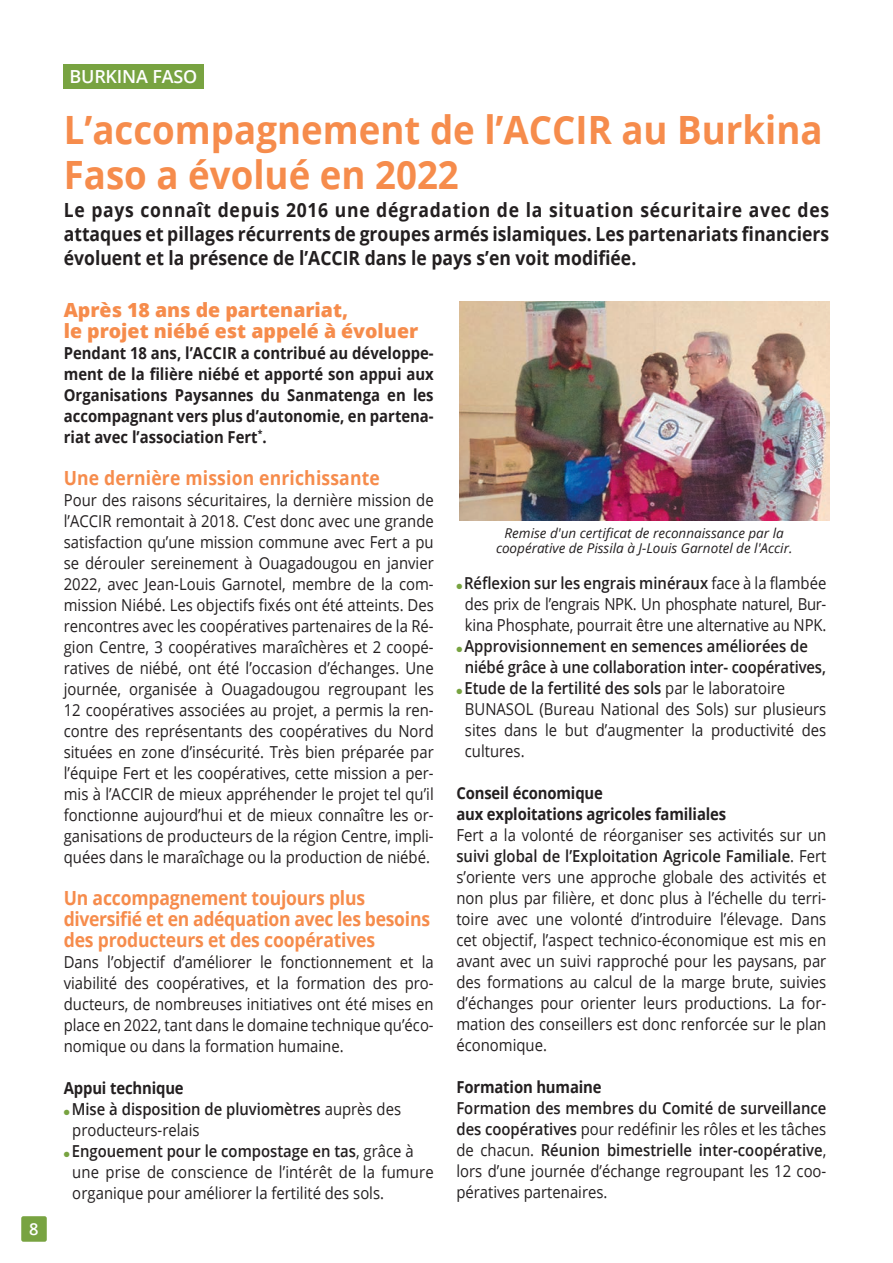
<style>
.page{position:relative;width:893px;height:1263px;background:#fff}
.page>*{position:absolute;margin:0;border:0;box-sizing:border-box;transform-origin:0 0}
.t1{font:700 39px/45px "Open Sans";color:#f68c4c;scale:.94 1}
.t2{font:700 19.5px/24px "Open Sans";color:#231f20;text-align:justify;scale:.9 1}
.t3{font:700 19.5px/21px "Open Sans";letter-spacing:-.01em;color:#f68c4c;scale:.9 1}
.t4{font:800 19.5px/21px "Open Sans";color:#f68c4c}
.t5{font:700 19.5px "Open Sans";letter-spacing:.01em;color:#f68c4c;scale:.9 1}
.t6{font:600 18px "Open Sans";letter-spacing:-.01em;color:#fff}
.t7{font:16.5px/21px "Open Sans";color:#231f20;text-align:justify;scale:.9 1}
.t8{font:700 16.5px/21px "Open Sans";letter-spacing:-.01em;color:#231f20;text-align:justify;scale:.9 1}
.t9{font:600 16.5px/21px "Open Sans";color:#231f20;scale:.9 1}
.t10{font:600 16.5px "Open Sans";color:#fff}
.t11{font:italic 13.5px/15px "Open Sans";color:#231f20;text-align:center}
.s1{color:#78a341}
.s2{font-weight:400}
.s3{font-weight:600}
</style>
<div class="page">
<div style="left:21px;top:1216px;width:26px;height:26px;background:#78a341;border-radius:2px"></div>
<div style="left:64px;top:64px;width:140px;height:24px;background:#78a341"></div>
<img style="left:459px;top:302px;width:370px;height:218px">
<p class="t10" style="left:29px;top:1217px;width:11px">8</p>
<p class="t6" style="left:69px;top:64px;width:129px">BURKINA FASO</p>
<h1 class="t1" style="left:64px;top:106px;width:809px">L’accompagnement de l’ACCIR au Burkina<br>Faso a évolué en 2022</h1>
<p class="t2" style="left:64px;top:197px;width:852px">Le pays connaît depuis 2016 une dégradation de la situation sécuritaire avec des attaques et pillages récurrents de groupes armés islamiques. Les partenariats financiers évoluent et la présence de l’ACCIR dans le pays s’en voit modifiée.</p>
<p class="t4" style="left:64px;top:298px;width:356px">Après 18 ans de partenariat,<br>le projet niébé est appelé à évoluer</p>
<p class="t8" style="left:64px;top:342px;width:413px">Pendant 18 ans, l’ACCIR a contribué au développe&shy;ment de la filière niébé et apporté son appui aux Organisations Paysannes du Sanmatenga en les accompagnant vers plus d’autonomie, en partena&shy;riat avec l’association Fert<sup>*</sup>.</p>
<p class="t5" style="left:64px;top:464px;width:353px">Une dernière mission enrichissante</p>
<p class="t7" style="left:64px;top:489px;width:413px">Pour des raisons sécuritaires, la dernière mission de l’ACCIR remontait à 2018. C’est donc avec une grande satisfaction qu’une mission commune avec Fert a pu se dérouler sereinement à Ouagadougou en janvier 2022, avec Jean-Louis Garnotel, membre de la com&shy;mission Niébé. Les objectifs fixés ont été atteints. Des rencontres avec les coopératives partenaires de la Ré&shy;gion Centre, 3 coopératives maraîchères et 2 coopé&shy;ratives de niébé, ont été l’occasion d’échanges. Une journée, organisée à Ouagadougou regroupant les 12 coopératives associées au projet, a permis la ren&shy;contre des représentants des coopératives du Nord situées en zone d’insécurité. Très bien préparée par l’équipe Fert et les coopératives, cette mission a per&shy;mis à l’ACCIR de mieux appréhender le projet tel qu’il fonctionne aujourd’hui et de mieux connaître les or&shy;ganisations de producteurs de la région Centre, impli&shy;quées dans le maraîchage ou la production de niébé.</p>
<p class="t3" style="left:64px;top:887px;width:409px">Un accompagnement toujours plus diversifié et en adéquation avec les besoins des producteurs et des coopératives</p>
<p class="t7" style="left:64px;top:951px;width:413px">Dans l’objectif d’améliorer le fonctionnement et la viabilité des coopératives, et la formation des pro&shy;ducteurs, de nombreuses initiatives ont été mises en place en 2022, tant dans le domaine technique qu’éco&shy;nomique ou dans la formation humaine.</p>
<p class="t8" style="left:64px;top:1077px;width:135px">Appui technique</p>
<p class="t9" style="left:72px;top:1098px;width:367px;text-indent:-9px"><span class="s1">●</span> Mise à disposition de pluviomètres <span class="s2">auprès des producteurs-relais</span></p>
<p class="t7" style="left:72px;top:1140px;width:403px;text-align:left;text-indent:-9px"><span class="s1">●</span> <span class="s3">Engouement pour le compostage en tas</span>, grâce à une prise de conscience de l’intérêt de la fumure organique pour améliorer la fertilité des sols.</p>
<p class="t11" style="left:496px;top:526px;width:298px">Remise d'un certificat de reconnaissance par la coopérative de Pissila à J-Louis Garnotel de l'Accir.</p>
<p class="t7" style="left:456px;top:572px;width:413px;text-align:center"><span class="s1">●</span> <span class="s3">Réflexion sur les engrais minéraux</span> face à la flambée des prix de l’engrais NPK. Un phosphate naturel, Bur&shy;kina Phosphate, pourrait être une alternative au NPK.</p>
<p class="t9" style="left:465px;top:635px;width:403px;text-indent:-9px"><span class="s1">●</span> Approvisionnement en semences améliorées de niébé grâce à une collaboration inter- coopératives,</p>
<p class="t7" style="left:465px;top:677px;width:403px;text-align:left;text-indent:-9px"><span class="s1">●</span> <span class="s3">Etude de la fertilité des sols</span> par le laboratoire BUNASOL (Bureau National des Sols) sur plusieurs sites dans le but d’augmenter la productivité des cultures.</p>
<p class="t8" style="left:456px;top:782px;width:301px">Conseil économique<br>aux exploitations agricoles familiales</p>
<p class="t7" style="left:456px;top:824px;width:413px">Fert a la volonté de réorganiser ses activités sur un <span class="s3">suivi global de l’Exploitation Agricole Familiale</span>. Fert s’oriente vers une approche globale des activités et non plus par filière, et donc plus à l’échelle du terri&shy;toire avec une volonté d’introduire l’élevage. Dans cet objectif, l’aspect technico-économique est mis en avant avec un suivi rapproché pour les paysans, par des formations au calcul de la marge brute, suivies d’échanges pour orienter leurs productions. La for&shy;mation des conseillers est donc renforcée sur le plan économique.</p>
<p class="t8" style="left:456px;top:1076px;width:163px">Formation humaine</p>
<p class="t7" style="left:456px;top:1097px;width:413px"><span class="s3">Formation des membres du Comité de surveillance des coopératives</span> pour redéfinir les rôles et les tâches de chacun. <span class="s3">Réunion bimestrielle inter-coopérative</span>, lors d’une journée d’échange regroupant les 12 coo&shy;pératives partenaires.</p>
</div>
